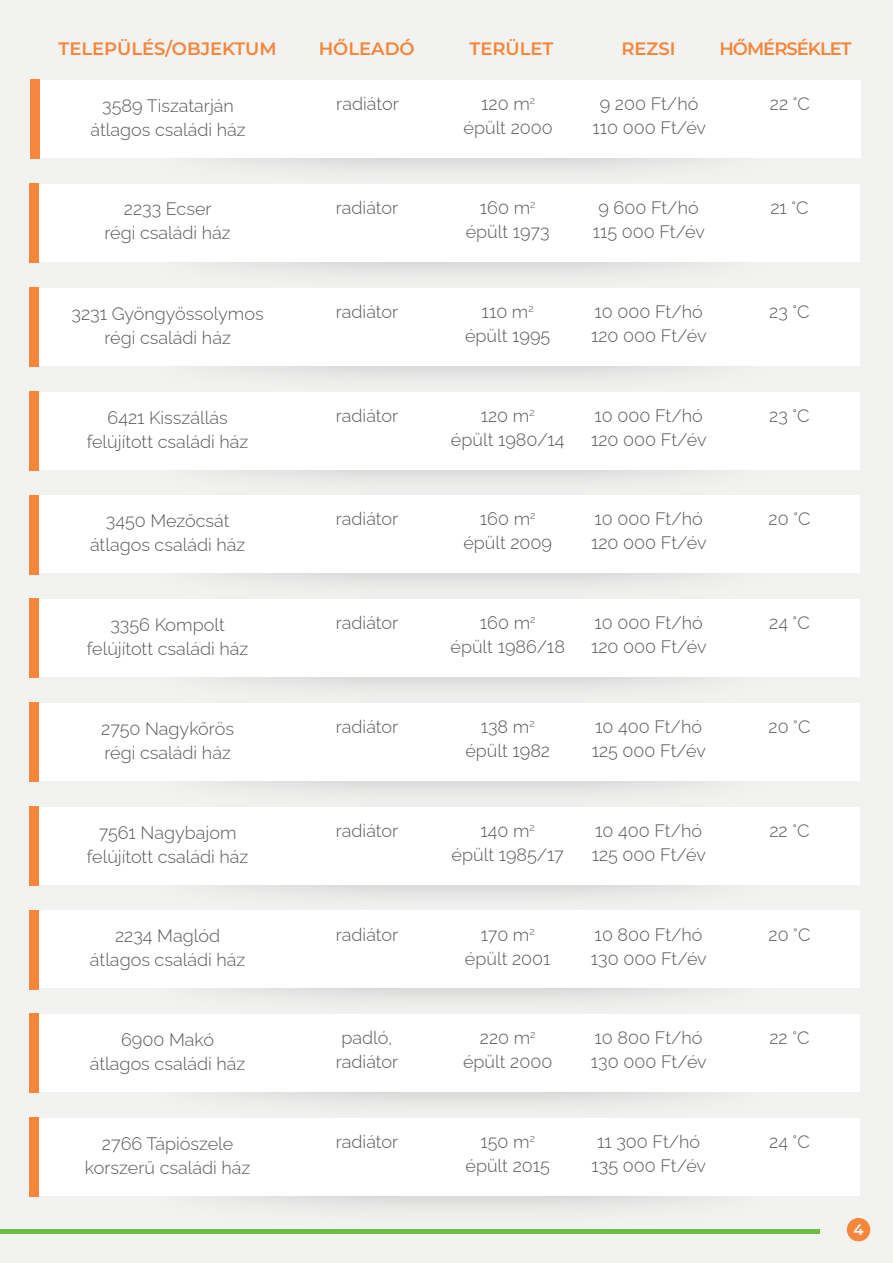
<style>
.page{position:relative;width:893px;height:1263px;background:#f2f2f1}
.page>*{position:absolute;margin:0;border:0;box-sizing:border-box;transform-origin:0 0}
.t1{font:300 18px/24px "Raleway";color:#57585a;text-align:center}
.t2{font:100 18px "Montserrat";color:#f5863b}
.t3{font:100 18px "Montserrat";letter-spacing:-.055em;color:#f5863b}
.t4{font:600 15px "Montserrat";color:#fff}
</style>
<div class="page">
<img style="left:117px;top:469px;width:732px;height:11px">
<img style="left:117px;top:884px;width:732px;height:12px">
<img style="left:117px;top:1196px;width:732px;height:40px">
<div style="left:39px;top:184px;width:821px;height:78px;background:#fff"></div>
<div style="left:30px;top:184px;width:9px;height:79px;background:#f5863b"></div>
<div style="left:39px;top:288px;width:821px;height:78px;background:#fff"></div>
<div style="left:30px;top:287px;width:9px;height:80px;background:#f5863b"></div>
<div style="left:39px;top:392px;width:821px;height:77px;background:#fff"></div>
<div style="left:30px;top:391px;width:9px;height:79px;background:#f5863b"></div>
<div style="left:39px;top:495px;width:821px;height:78px;background:#fff"></div>
<div style="left:30px;top:495px;width:9px;height:79px;background:#f5863b"></div>
<div style="left:39px;top:599px;width:821px;height:78px;background:#fff"></div>
<div style="left:30px;top:599px;width:9px;height:79px;background:#f5863b"></div>
<div style="left:39px;top:703px;width:821px;height:78px;background:#fff"></div>
<div style="left:30px;top:702px;width:9px;height:80px;background:#f5863b"></div>
<div style="left:39px;top:807px;width:821px;height:77px;background:#fff"></div>
<div style="left:30px;top:806px;width:9px;height:79px;background:#f5863b"></div>
<div style="left:39px;top:910px;width:821px;height:78px;background:#fff"></div>
<div style="left:30px;top:910px;width:9px;height:79px;background:#f5863b"></div>
<div style="left:39px;top:1014px;width:821px;height:78px;background:#fff"></div>
<div style="left:30px;top:1014px;width:9px;height:79px;background:#f5863b"></div>
<div style="left:39px;top:1118px;width:821px;height:78px;background:#fff"></div>
<div style="left:30px;top:1117px;width:9px;height:80px;background:#f5863b"></div>
<div style="left:39px;top:80px;width:822px;height:78px;background:#fff"></div>
<div style="left:30px;top:80px;width:9px;height:79px;background:#f5863b"></div>
<hr style="left:0;top:1230px;width:820px;height:4px;background:#6dbd44">
<div style="left:847px;top:1218px;width:23px;height:23px;background:#f5863b;border-radius:50%"></div>
<p class="t2" style="left:59px;top:36px;width:220px">TELEPÜLÉS/OBJEKTUM</p>
<p class="t2" style="left:319px;top:36px;width:98px">HŐLEADÓ</p>
<p class="t2" style="left:469px;top:36px;width:85px">TERÜLET</p>
<p class="t2" style="left:621px;top:36px;width:56px">REZSI</p>
<p class="t3" style="left:719px;top:36px;width:134px">HŐMÉRSÉKLET</p>
<p class="t1" style="left:336px;top:90px;width:64px">radiátor</p>
<p class="t1" style="left:464px;top:90px;width:91px">120 m<sup>2 </sup>épült 2000</p>
<p class="t1" style="left:592px;top:90px;width:115px">9 200 Ft/hó<br>110 000 Ft/év</p>
<p class="t1" style="left:102px;top:92px;width:133px">3589 Tiszatarján</p>
<p class="t1" style="left:770px;top:90px;width:42px">22 °C</p>
<p class="t1" style="left:90px;top:116px;width:157px">átlagos családi ház</p>
<p class="t1" style="left:336px;top:194px;width:64px">radiátor</p>
<p class="t1" style="left:466px;top:194px;width:85px">160 m<sup>2 </sup>épült 1973</p>
<p class="t1" style="left:593px;top:194px;width:114px">9 600 Ft/hó<br>115 000 Ft/év</p>
<p class="t1" style="left:124px;top:195px;width:89px">2233 Ecser</p>
<p class="t1" style="left:770px;top:194px;width:40px">21 °C</p>
<p class="t1" style="left:104px;top:219px;width:128px">régi családi ház</p>
<p class="t1" style="left:336px;top:298px;width:64px">radiátor</p>
<p class="t1" style="left:465px;top:298px;width:87px">110 m<sup>2 </sup>épült 1995</p>
<p class="t1" style="left:591px;top:298px;width:117px;text-align:left">10 000 Ft/hó<br>120 000 Ft/év</p>
<p class="t1" style="left:72px;top:299px;width:194px">3231 Gyöngyössolymos</p>
<p class="t1" style="left:769px;top:298px;width:42px">23 °C</p>
<p class="t1" style="left:104px;top:323px;width:128px">régi családi ház</p>
<p class="t1" style="left:336px;top:401px;width:64px">radiátor</p>
<p class="t1" style="left:451px;top:401px;width:115px">120 m<sup>2<br></sup>épült 1980/14</p>
<p class="t1" style="left:591px;top:401px;width:117px;text-align:left">10 000 Ft/hó<br>120 000 Ft/év</p>
<p class="t1" style="left:108px;top:403px;width:122px">6421 Kisszállás</p>
<p class="t1" style="left:769px;top:401px;width:42px">23 °C</p>
<p class="t1" style="left:87px;top:427px;width:163px">felújított családi ház</p>
<p class="t1" style="left:336px;top:505px;width:64px">radiátor</p>
<p class="t1" style="left:463px;top:505px;width:90px">160 m<sup>2 </sup>épült 2009</p>
<p class="t1" style="left:591px;top:505px;width:117px;text-align:left">10 000 Ft/hó<br>120 000 Ft/év</p>
<p class="t1" style="left:106px;top:507px;width:125px">3450 Mezőcsát</p>
<p class="t1" style="left:768px;top:505px;width:43px">20 °C</p>
<p class="t1" style="left:90px;top:531px;width:157px">átlagos családi ház</p>
<p class="t1" style="left:336px;top:609px;width:64px">radiátor</p>
<p class="t1" style="left:451px;top:609px;width:116px">160 m<sup>2<br></sup>épült 1986/18</p>
<p class="t1" style="left:591px;top:609px;width:117px;text-align:left">10 000 Ft/hó<br>120 000 Ft/év</p>
<p class="t1" style="left:110px;top:611px;width:116px">3356 Kompolt</p>
<p class="t1" style="left:769px;top:609px;width:42px">24 °C</p>
<p class="t1" style="left:87px;top:635px;width:163px">felújított családi ház</p>
<p class="t1" style="left:336px;top:713px;width:64px">radiátor</p>
<p class="t1" style="left:465px;top:713px;width:86px">138 m<sup>2 </sup>épült 1982</p>
<p class="t1" style="left:592px;top:713px;width:116px;text-align:left">10 400 Ft/hó<br>125 000 Ft/év</p>
<p class="t1" style="left:101px;top:715px;width:134px">2750 Nagykőrös</p>
<p class="t1" style="left:768px;top:713px;width:43px">20 °C</p>
<p class="t1" style="left:104px;top:739px;width:128px">régi családi ház</p>
<p class="t1" style="left:336px;top:816px;width:64px">radiátor</p>
<p class="t1" style="left:452px;top:816px;width:114px">140 m<sup>2<br></sup>épült 1985/17</p>
<p class="t1" style="left:592px;top:816px;width:116px;text-align:left">10 400 Ft/hó<br>125 000 Ft/év</p>
<p class="t1" style="left:99px;top:818px;width:139px">7561 Nagybajom</p>
<p class="t1" style="left:769px;top:816px;width:42px">22 °C</p>
<p class="t1" style="left:87px;top:842px;width:163px">felújított családi ház</p>
<p class="t1" style="left:336px;top:920px;width:64px">radiátor</p>
<p class="t1" style="left:465px;top:920px;width:87px">170 m<sup>2 </sup>épült 2001</p>
<p class="t1" style="left:591px;top:920px;width:117px;text-align:left">10 800 Ft/hó<br>130 000 Ft/év</p>
<p class="t1" style="left:115px;top:922px;width:106px">2234 Maglód</p>
<p class="t1" style="left:768px;top:920px;width:43px">20 °C</p>
<p class="t1" style="left:90px;top:946px;width:157px">átlagos családi ház</p>
<p class="t1" style="left:336px;top:1024px;width:64px">padló, radiátor</p>
<p class="t1" style="left:463px;top:1024px;width:91px">220 m<sup>2 </sup>épült 2000</p>
<p class="t1" style="left:591px;top:1024px;width:117px;text-align:left">10 800 Ft/hó<br>130 000 Ft/év</p>
<p class="t1" style="left:121px;top:1026px;width:94px">6900 Makó</p>
<p class="t1" style="left:769px;top:1024px;width:42px">22 °C</p>
<p class="t1" style="left:90px;top:1050px;width:157px">átlagos családi ház</p>
<p class="t1" style="left:336px;top:1128px;width:64px">radiátor</p>
<p class="t1" style="left:466px;top:1128px;width:86px">150 m<sup>2 </sup>épült 2015</p>
<p class="t1" style="left:592px;top:1128px;width:116px">11 300 Ft/hó<br>135 000 Ft/év</p>
<p class="t1" style="left:102px;top:1130px;width:133px">2766 Tápiószele</p>
<p class="t1" style="left:769px;top:1128px;width:42px">24 °C</p>
<p class="t1" style="left:85px;top:1154px;width:167px">korszerű családi ház</p>
<p class="t4" style="left:853px;top:1219px;width:12px">4</p>
</div>
